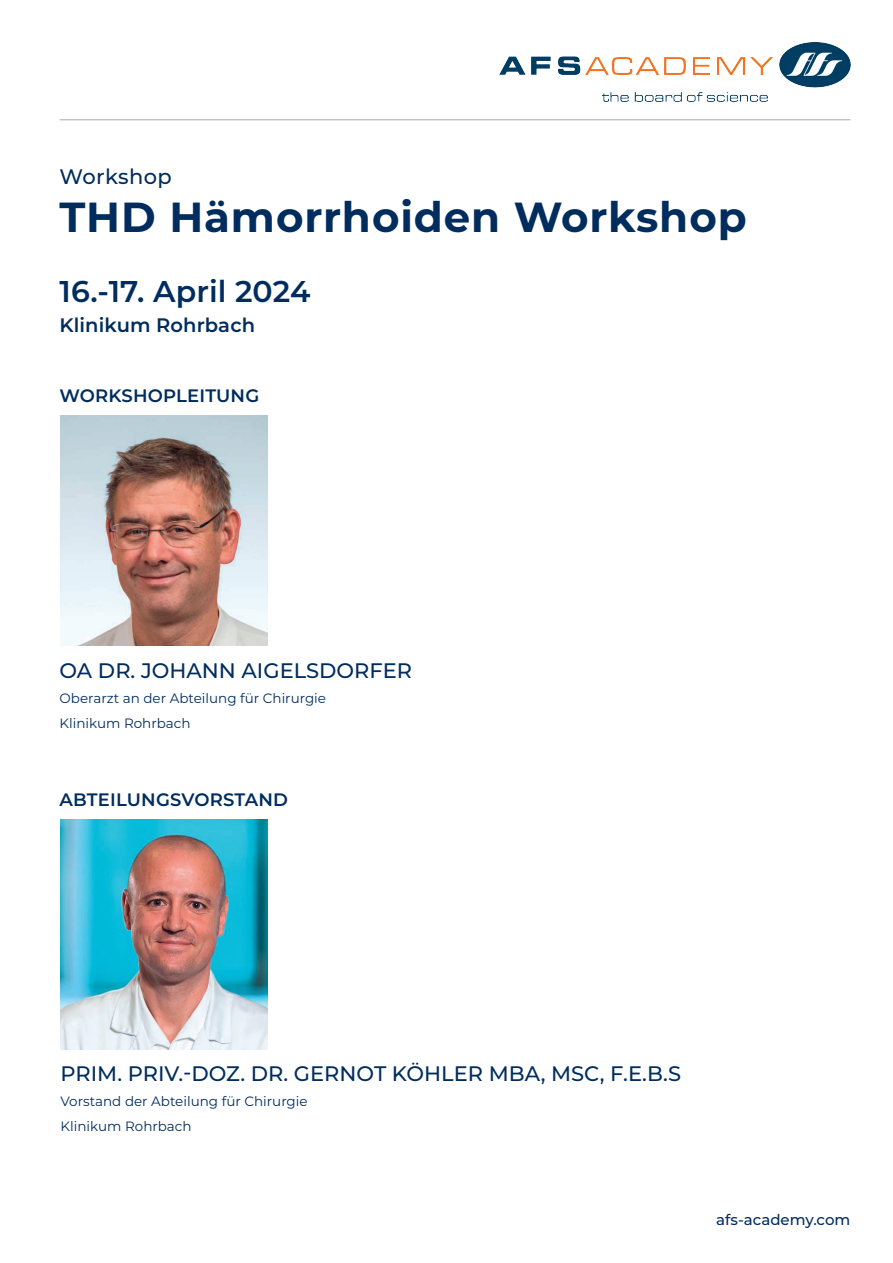
<style>
.page{position:relative;width:893px;height:1263px;background:#fff}
.page>*{position:absolute;margin:0;border:0;box-sizing:border-box;transform-origin:0 0}
.t1{font:700 42px "Montserrat";letter-spacing:.02em;color:#002d5e}
.t2{font:600 30px "Montserrat";letter-spacing:.005em;color:#002d5e}
.t3{font:500 21px "Montserrat";color:#002d5e}
.t4{font:500 21px "Montserrat";letter-spacing:.02em;color:#002d5e}
.t5{font:600 19.5px "Montserrat";letter-spacing:.005em;color:#002d5e}
.t6{font:600 18px "Montserrat";letter-spacing:.01em;color:#002d5e}
.t7{font:500 15px "Montserrat";color:#002d5e}
.t8{font:13.5px/25px "Montserrat";color:#002d5e}
</style>
<div class="page">
<img style="left:499px;top:43px;width:352px;height:59px">
<hr style="left:60px;top:119px;width:790px;height:1px;background:#a8a9ad">
<img style="left:61px;top:416px;width:207px;height:229px">
<img style="left:61px;top:820px;width:207px;height:229px">
<h3 class="t4" style="left:60px;top:162px;width:114px">Workshop</h3>
<h1 class="t1" style="left:60px;top:187px;width:689px">THD Hämorrhoiden Workshop</h1>
<h2 class="t2" style="left:60px;top:270px;width:252px">16.-17. April 2024</h2>
<h3 class="t5" style="left:60px;top:311px;width:197px">Klinikum Rohrbach</h3>
<h3 class="t6" style="left:60px;top:383px;width:201px">WORKSHOPLEITUNG</h3>
<h3 class="t3" style="left:60px;top:656px;width:354px">OA DR. JOHANN AIGELSDORFER</h3>
<p class="t8" style="left:60px;top:686px;width:268px">Oberarzt an der Abteilung für Chirurgie<br>Klinikum Rohrbach</p>
<h3 class="t6" style="left:60px;top:787px;width:230px">ABTEILUNGSVORSTAND</h3>
<h3 class="t3" style="left:61px;top:1059px;width:622px">PRIM. PRIV.-DOZ. DR. GERNOT KÖHLER MBA, MSC, F.E.B.S</h3>
<p class="t8" style="left:61px;top:1088px;width:249px">Vorstand der Abteilung für Chirurgie<br>Klinikum Rohrbach</p>
<p class="t7" style="left:716px;top:1209px;width:136px">afs-academy.com</p>
</div>
